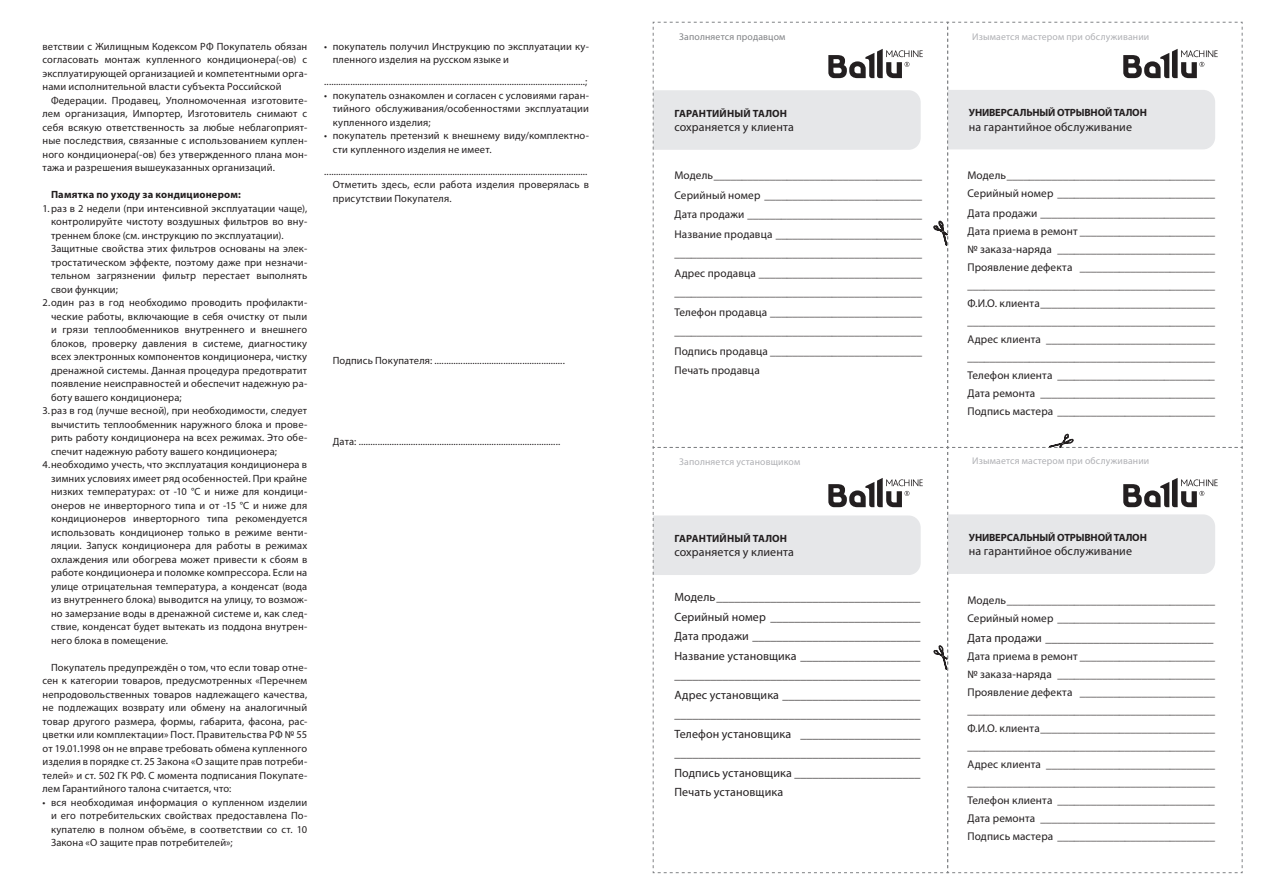
<style>
.page{position:relative;width:1263px;height:893px;background:#fff}
.page>*{position:absolute;margin:0;border:0;box-sizing:border-box;transform-origin:0 0}
.t1{font:12px/19.5px "Myriad Pro";letter-spacing:.01em;color:#231f20;text-align:justify}
.t2{font:11.25px/18px "Myriad Pro";letter-spacing:.01em;color:#231f20;text-align:justify}
.t3{font:10.5px/13.5px "Myriad Pro";letter-spacing:.015em;color:#231f20;text-align:justify}
.t4{font:700 10.5px "Myriad Pro";letter-spacing:.005em;color:#231f20}
.t5{font:700 10.5px "Myriad Pro";letter-spacing:-.02em;color:#231f20}
.t6{font:9.75px "Myriad Pro";letter-spacing:.015em;color:#afb0b4}
.t7{font:9.75px "Myriad Pro";letter-spacing:.015em;color:#808285}
.s1{font-weight:300}
</style>
<div class="page">
<svg style="left:653px;top:22px;width:590px;height:851px"></svg>
<svg style="left:652px;top:21px;width:296px;height:427px"></svg>
<p class="t3" style="left:43px;top:39px;width:266px">ветствии с Жилищным Кодексом РФ Покупатель обязан согласовать монтаж купленного кондиционера(-ов) с эксплуатирующей организацией и компетентными орга&shy;нами исполнительной власти субъекта Российской</p>
<p class="t3" style="left:43px;top:93px;width:266px;text-indent:9px">Федерации. Продавец, Уполномоченная изготовите&shy;лем организация, Импортер, Изготовитель снимают с себя всякую ответственность за любые неблагоприят&shy;ные последствия, связанные с использованием куплен&shy;ного кондиционера(-ов) без утвержденного плана мон&shy;тажа и разрешения вышеуказанных организаций.</p>
<p class="t4" style="left:51px;top:188px;width:191px">Памятка по уходу за кондиционером:</p>
<p class="t3" style="left:43px;top:201px;width:266px">1.раз в 2 недели (при интенсивной эксплуатации чаще),</p>
<p class="t3" style="left:51px;top:215px;width:258px">контролируйте чистоту воздушных фильтров во вну-</p>
<p class="t3" style="left:51px;top:228px;width:234px">треннем блоке (см. инструкцию по эксплуатации).</p>
<p class="t3" style="left:51px;top:242px;width:258px">Защитные свойства этих фильтров основаны на элек-</p>
<p class="t3" style="left:51px;top:255px;width:258px">тростатическом эффекте, поэтому даже при незначи-</p>
<p class="t3" style="left:51px;top:269px;width:258px">тельном загрязнении фильтр перестает выполнять</p>
<p class="t3" style="left:51px;top:282px;width:68px">свои функции;</p>
<p class="t3" style="left:43px;top:296px;width:266px">2.один раз в год необходимо проводить профилакти-</p>
<p class="t3" style="left:51px;top:309px;width:258px">ческие работы, включающие в себя очистку от пыли</p>
<p class="t3" style="left:51px;top:323px;width:258px">и грязи теплообменников внутреннего и внешнего</p>
<p class="t3" style="left:51px;top:336px;width:258px">блоков, проверку давления в системе, диагностику</p>
<p class="t3" style="left:51px;top:350px;width:258px">всех электронных компонентов кондиционера, чистку</p>
<p class="t3" style="left:51px;top:363px;width:258px">дренажной системы. Данная процедура предотвратит</p>
<p class="t3" style="left:51px;top:377px;width:258px">появление неисправностей и обеспечит надежную ра-</p>
<p class="t3" style="left:51px;top:390px;width:132px">боту вашего кондиционера;</p>
<p class="t3" style="left:43px;top:404px;width:266px">3.раз в год (лучше весной), при необходимости, следует</p>
<p class="t3" style="left:51px;top:417px;width:258px">вычистить теплообменник наружного блока и прове-</p>
<p class="t3" style="left:51px;top:431px;width:258px">рить работу кондиционера на всех режимах. Это обе-</p>
<p class="t3" style="left:51px;top:444px;width:228px">спечит надежную работу вашего кондиционера;</p>
<p class="t3" style="left:43px;top:458px;width:266px">4.необходимо учесть, что эксплуатация кондиционера в</p>
<p class="t3" style="left:51px;top:471px;width:258px">зимних условиях имеет ряд особенностей. При крайне</p>
<p class="t3" style="left:51px;top:485px;width:258px">низких температурах: от -10 °С и ниже для кондици-</p>
<p class="t3" style="left:51px;top:498px;width:258px">онеров не инверторного типа и от -15 °С и ниже для</p>
<p class="t3" style="left:51px;top:512px;width:258px">кондиционеров инверторного типа рекомендуется</p>
<p class="t3" style="left:51px;top:525px;width:258px">использовать кондиционер только в режиме венти-</p>
<p class="t3" style="left:51px;top:539px;width:258px">ляции. Запуск кондиционера для работы в режимах</p>
<p class="t3" style="left:51px;top:552px;width:258px">охлаждения или обогрева может привести к сбоям в</p>
<p class="t3" style="left:51px;top:566px;width:258px">работе кондиционера и поломке компрессора. Если на</p>
<p class="t3" style="left:51px;top:579px;width:258px">улице отрицательная температура, а конденсат (вода</p>
<p class="t3" style="left:51px;top:593px;width:258px">из внутреннего блока) выводится на улицу, то возмож-</p>
<p class="t3" style="left:51px;top:606px;width:258px">но замерзание воды в дренажной системе и, как след-</p>
<p class="t3" style="left:51px;top:620px;width:258px">ствие, конденсат будет вытекать из поддона внутрен-</p>
<p class="t3" style="left:51px;top:633px;width:119px">него блока в помещение.</p>
<p class="t3" style="left:43px;top:660px;width:266px;text-indent:9px">Покупатель предупреждён о том, что если товар отне&shy;сен к категории товаров, предусмотренных «Перечнем непродовольственных товаров надлежащего качества, не подлежащих возврату или обмену на аналогичный товар другого размера, формы, габарита, фасона, рас&shy;цветки или комплектации» Пост. Правительства РФ № 55 от 19.01.1998 он не вправе требовать обмена купленного изделия в порядке ст. 25 Закона «О защите прав потреби&shy;телей» и ст. 502 ГК РФ. С момента подписания Покупате&shy;лем Гарантийного талона считается, что:</p>
<p class="t3" style="left:51px;top:795px;width:258px;text-indent:-9px">• вся необходимая информация о купленном изделии и его потребительских свойствах предоставлена По&shy;купателю в полном объёме, в соответствии со ст. 10<br>Закона «О защите прав потребителей»;</p>
<p class="t3" style="left:333px;top:39px;width:258px;text-indent:-9px">• покупатель получил Инструкцию по эксплуатации ку&shy;пленного изделия на русском языке и</p>
<p class="t3" style="left:324px;top:75px;width:265px">..............................................................................................................;</p>
<p class="t3" style="left:333px;top:88px;width:258px;text-indent:-9px">• покупатель ознакомлен и согласен с условиями гаран&shy;тийного обслуживания/особенностями эксплуатации купленного изделия;</p>
<p class="t3" style="left:333px;top:129px;width:258px;text-indent:-9px">• покупатель претензий к внешнему виду/комплектно&shy;сти купленного изделия не имеет.</p>
<p class="t3" style="left:333px;top:165px;width:258px;text-align:left;text-indent:-9px">...............................................................................................................<br>Отметить здесь, если работа изделия проверялась в присутствии Покупателя.</p>
<p class="t3" style="left:333px;top:354px;width:234px">Подпись Покупателя: .......................................................</p>
<p class="t3" style="left:333px;top:435px;width:229px">Дата: .....................................................................................</p>
<p class="t7" style="left:679px;top:31px;width:108px">Заполняется продавцом</p>
<p class="t6" style="left:972px;top:31px;width:179px">Изымается мастером при обслуживании</p>
<p class="t4" style="left:674px;top:106px;width:114px">ГАРАНТИЙНЫЙ ТАЛОН</p>
<p class="t1" style="left:674px;top:117px;width:121px">сохраняется у клиента</p>
<p class="t5" style="left:969px;top:106px;width:179px">УНИВЕРСАЛЬНЫЙ ОТРЫВНОЙ ТАЛОН</p>
<p class="t1" style="left:969px;top:117px;width:165px">на гарантийное обслуживание</p>
<p class="t2" style="left:674px;top:166px;width:249px;line-height:19.5px">Модель_____________________________________ Серийный номер ____________________________ Дата продажи _______________________________ Название продавца __________________________ ____________________________________________ Адрес продавца _____________________________ ____________________________________________ Телефон продавца ___________________________ ____________________________________________ Подпись продавца ___________________________ Печать продавца</p>
<p class="t2" style="left:967px;top:167px;width:249px">Модель_____________________________________<br>Серийный номер ____________________________</p>
<p class="t2" style="left:967px;top:204px;width:249px">Дата продажи _______________________________ Дата приема в ремонт ________________________ № заказа-наряда ____________________________ Проявление дефекта ________________________ ____________________________________________ Ф.И.О. клиента_______________________________ ____________________________________________ Адрес клиента ______________________________ ____________________________________________ Телефон клиента ____________________________ Дата ремонта _______________________________ Подпись мастера <span class="s1">____________________________</span></p>
<p class="t6" style="left:679px;top:456px;width:122px">Заполняется установщиком</p>
<p class="t6" style="left:972px;top:455px;width:179px">Изымается мастером при обслуживании</p>
<p class="t4" style="left:674px;top:532px;width:114px">ГАРАНТИЙНЫЙ ТАЛОН</p>
<p class="t1" style="left:674px;top:542px;width:121px">сохраняется у клиента</p>
<p class="t5" style="left:969px;top:530px;width:179px">УНИВЕРСАЛЬНЫЙ ОТРЫВНОЙ ТАЛОН</p>
<p class="t1" style="left:969px;top:541px;width:165px">на гарантийное обслуживание</p>
<p class="t1" style="left:674px;top:587px;width:248px">Модель__________________________________ Серийный номер _________________________ Дата продажи ____________________________ Название установщика ____________________ _________________________________________ Адрес установщика _______________________ _________________________________________ Телефон установщика ____________________ _________________________________________ Подпись установщика _____________________ Печать установщика</p>
<p class="t2" style="left:967px;top:591px;width:249px">Модель_____________________________________<br>Серийный номер ____________________________</p>
<p class="t1" style="left:967px;top:628px;width:247px">Дата продажи ____________________________</p>
<p class="t2" style="left:967px;top:647px;width:249px">Дата приема в ремонт ________________________ № заказа-наряда ____________________________ Проявление дефекта ________________________ ____________________________________________ Ф.И.О. клиента_______________________________ ____________________________________________ Адрес клиента ______________________________ ____________________________________________ Телефон клиента ____________________________ Дата ремонта _______________________________ Подпись мастера ____________________________</p>
</div>
